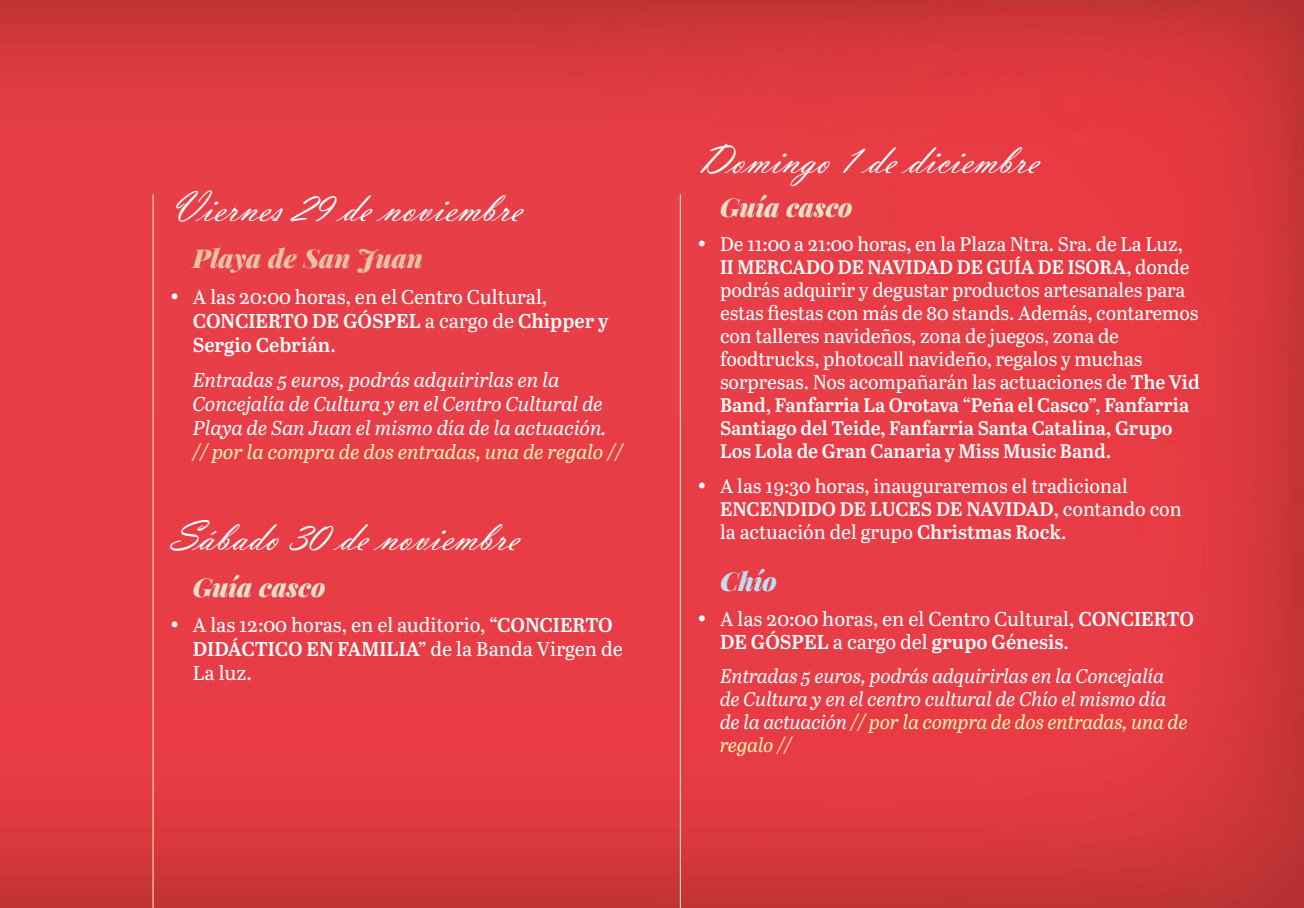
<style>
.page{position:relative;width:1304px;height:908px;background:#fff}
.page>*{position:absolute;margin:0;border:0;box-sizing:border-box;transform-origin:0 0}
.t1{font:44px "Vladimir Scr D";color:#fff}
.t2{font:italic 900 26px "Playfair Display";color:#e8dfc9}
.t3{font:italic 900 26px "Playfair Display";color:#e8c0a8}
.t4{font:italic 900 26px "Playfair Display";color:#c1dcee}
.t5{font:20px/24px "Abril Text";color:#fff}
.t6{font:italic 20px/24px "Abril Text";color:#fff}
.t7{font:italic 20px "Abril Text";color:#fff7b2}
.t8{font:19.6px/23px "Abril Text";letter-spacing:-.005em;color:#fff}
.t9{font:italic 19.6px/23px "Abril Text";letter-spacing:-.005em;color:#fff}
.s1{font-weight:600}
.s2{color:#fff7b2}
</style>
<div class="page">
<img style="left:0;top:0;width:1304px;height:907px">
<hr style="left:680px;top:194px;width:1px;height:713px;background:#fff7b2">
<hr style="left:153px;top:194px;width:1px;height:713px;background:#fff7b2">
<h1 class="t1" style="left:170px;top:182px;width:354px">Viernes 29 de noviembre</h1>
<h2 class="t3" style="left:193px;top:238px;width:232px">Playa de San Juan</h2>
<p class="t5" style="left:193px;top:283px;width:417px;text-indent:-23px">• A las 20:00 horas, en el Centro Cultural,<br><span class="s1">CONCIERTO DE GÓSPEL</span> a cargo de <span class="s1">Chipper y<br>Sergio Cebrián</span>.</p>
<p class="t6" style="left:193px;top:367px;width:415px">Entradas 5 euros, podrás adquirirlas en la<br>Concejalía de Cultura y en el Centro Cultural de<br>Playa de San Juan el mismo día de la actuación.</p>
<p class="t7" style="left:193px;top:437px;width:432px">// por la compra de dos entradas, una de regalo //</p>
<h1 class="t1" style="left:170px;top:509px;width:351px">Sábado 30 de noviembre</h1>
<h2 class="t2" style="left:193px;top:566px;width:134px">Guía casco</h2>
<p class="t5" style="left:193px;top:611px;width:431px;text-indent:-23px">• A las 12:00 horas, en el auditorio, <span class="s1">“CONCIERTO<br>DIDÁCTICO EN FAMILIA”</span> de la Banda Virgen de<br>La luz.</p>
<h1 class="t1" style="left:697px;top:133px;width:343px">Domingo 1 de diciembre</h1>
<h2 class="t2" style="left:720px;top:187px;width:134px">Guía casco</h2>
<p class="t8" style="left:720px;top:232px;width:481px;text-indent:-23px">• De 11:00 a 21:00 horas<span class="s1">,</span> en la Plaza Ntra. Sra. de La Luz, <span class="s1">II MERCADO DE NAVIDAD DE GUÍA DE ISORA</span>, donde podrás adquirir y degustar productos artesanales para estas fiestas con más de 80 stands. Además, contaremos con talleres navideños, zona de juegos, zona de foodtrucks, photocall navideño, regalos y muchas sorpresas. Nos acompañarán las actuaciones de <span class="s1">The Vid Band, Fanfarria La Orotava “Peña el Casco”, Fanfarria Santiago del Teide, Fanfarria Santa Catalina, Grupo Los Lola de Gran Canaria y Miss Music Band.</span></p>
<p class="t8" style="left:720px;top:473px;width:463px;text-indent:-23px">• A las 19:30 horas, inauguraremos el tradicional<br><span class="s1">ENCENDIDO DE LUCES DE NAVIDAD</span>, contando con la actuación del grupo <span class="s1">Christmas Rock</span>.</p>
<h2 class="t4" style="left:720px;top:561px;width:58px">Chío</h2>
<p class="t5" style="left:720px;top:606px;width:475px;line-height:23px;text-indent:-23px">• A las 20:00 horas, en el Centro Cultural, <span class="s1">CONCIERTO<br>DE GÓSPEL</span> a cargo del <span class="s1">grupo Génesis</span>.</p>
<p class="t9" style="left:720px;top:663px;width:469px">Entradas 5 euros, podrás adquirirlas en la Concejalía de Cultura y en el centro cultural de Chío el mismo día de la actuación <span class="s2">// por la compra de dos entradas, una de regalo //</span></p>
</div>
